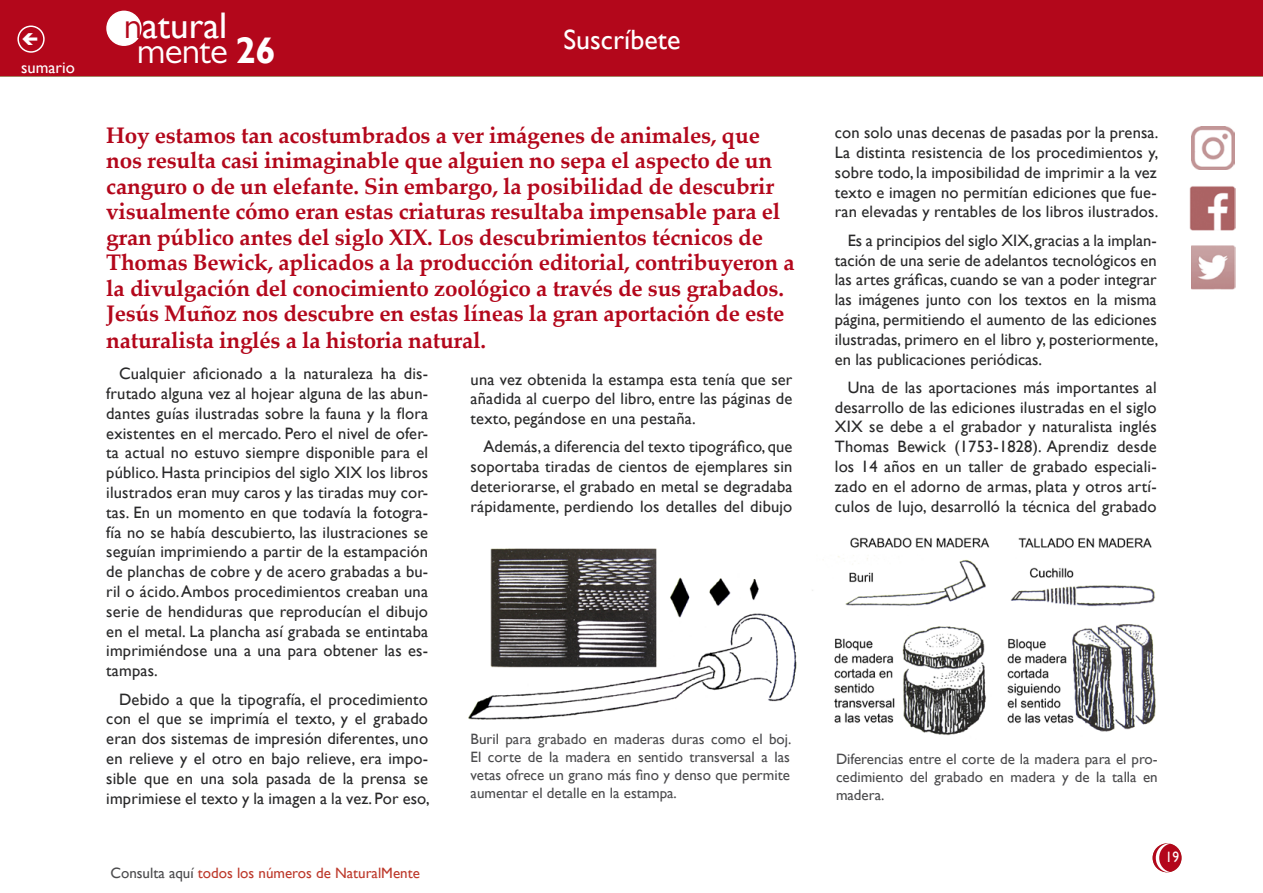
<style>
.page{position:relative;width:1263px;height:893px;background:#fff}
.page>*{position:absolute;margin:0;border:0;box-sizing:border-box;transform-origin:0 0}
.t1{font:37.05px "Gill Sans";color:#fff}
.t2{font:37.05px "Gill Sans MT Pro";letter-spacing:-.02em;color:#fff}
.t3{font:27.9px "Gill Sans";color:#fff}
.t4{font:700 22.5px/25.7px "Palatino Linotype";letter-spacing:-.01em;color:#b3071b}
.t5{font:16.5px/19.8px "Gill Sans";letter-spacing:.01em;color:#282829;text-align:justify}
.t6{font:16.5px "Gill Sans";color:#fff}
.t7{font:15px/18px "Gill Sans";color:#4b4b4d;text-align:justify}
.t8{font:15px "Gill Sans";color:#bd392b}
.t9{font:15px "Gill Sans";color:#fff;scale:.9 1}
.s1{font-family:"Gill Sans MT Pro";color:#b3071b}
.s2{font-family:"Gill Sans";font-weight:700}
.s3{color:#4b4b4d}
</style>
<div class="page">
<img style="left:1190px;top:186px;width:45px;height:44px">
<img style="left:1191px;top:246px;width:44px;height:44px">
<div style="left:1153px;top:844px;width:28px;height:28px;background:#b3071b;border-radius:50%"></div>
<div style="left:1152px;top:843px;width:29px;height:29px;border:2px solid #b3071b;border-radius:50%"></div>
<div style="left:0;top:0;width:1263px;height:76px;background:#b3071b"></div>
<div style="left:107px;top:11px;width:34px;height:34px;background:#fff;border-radius:50%"></div>
<div style="left:106px;top:11px;width:36px;height:35px;border:2px solid #fff;border-radius:50%"></div>
<svg style="left:1155px;top:843px;width:16px;height:29px"></svg>
<div style="left:17px;top:26px;width:28px;height:27px;border:2px solid #fff;border-radius:50%"></div>
<img style="left:1191px;top:127px;width:43px;height:43px">
<img style="left:812px;top:537px;width:344px;height:199px">
<img style="left:468px;top:548px;width:329px;height:172px">
<p class="t6" style="left:21px;top:58px;width:55px">sumario</p>
<h1 class="t1" style="left:124px;top:4px;width:105px"><span class="s1">n</span>atural</h1>
<h1 class="t2" style="left:137px;top:29px;width:140px">mente <span class="s2">26</span></h1>
<h2 class="t3" style="left:563px;top:23px;width:118px">Suscríbete</h2>
<p class="t4" style="left:106px;top:122px;width:690px">Hoy estamos tan acostumbrados a ver imágenes de animales, que nos resulta casi inimaginable que alguien no sepa el aspecto de un canguro o de un elefante. Sin embargo, la posibilidad de descubrir visualmente cómo eran estas criaturas resultaba impensable para el gran público antes del siglo XIX. Los descubrimientos técnicos de Thomas Bewick, aplicados a la producción editorial, contribuyeron a la divulgación del conocimiento zoológico a través de sus grabados.<br>Jesús Muñoz nos descubre en estas líneas la gran aportación de este naturalista inglés a la historia natural.</p>
<p class="t5" style="left:106px;top:364px;width:323px;text-indent:13px">Cualquier aficionado a la naturaleza ha dis&shy;frutado alguna vez al hojear alguna de las abun&shy;dantes guías ilustradas sobre la fauna y la flora existentes en el mercado. Pero el nivel de ofer&shy;ta actual no estuvo siempre disponible para el público. Hasta principios del siglo XIX los libros ilustrados eran muy caros y las tiradas muy cor&shy;tas. En un momento en que todavía la fotogra&shy;fía no se había descubierto, las ilustraciones se seguían imprimiendo a partir de la estampación de planchas de cobre y de acero grabadas a bu&shy;ril o ácido. Ambos procedimientos creaban una serie de hendiduras que reproducían el dibujo en el metal. La plancha así grabada se entintaba imprimiéndose una a una para obtener las es&shy;tampas.</p>
<p class="t5" style="left:106px;top:689px;width:325px;text-indent:13px">Debido a que la tipografía, el procedimiento con el que se imprimía el texto, y el grabado eran dos sistemas de impresión diferentes, uno en relieve y el otro en bajo relieve, era impo&shy;sible que en una sola pasada de la prensa se imprimiese el texto y la imagen a la vez. Por eso,</p>
<p class="t5" style="left:471px;top:369px;width:323px">una vez obtenida la estampa esta tenía que ser añadida al cuerpo del libro, entre las páginas de texto, pegándose en una pestaña.</p>
<p class="t5" style="left:471px;top:437px;width:323px;text-indent:13px">Además, a diferencia del texto tipográfico, que soportaba tiradas de cientos de ejemplares sin deteriorarse, el grabado en metal se degradaba rápidamente, perdiendo los detalles del dibujo</p>
<p class="t7" style="left:471px;top:730px;width:322px">Buril para grabado en maderas duras como el boj.<br>El corte de la madera en sentido transversal a las vetas ofrece un grano más fino y denso que permite aumentar el detalle en la estampa.</p>
<p class="t8" style="left:110px;top:864px;width:311px"><span class="s3">Consulta aquí</span> todos los números de NaturalMente</p>
<p class="t5" style="left:835px;top:123px;width:325px">con solo unas decenas de pasadas por la prensa.<br>La distinta resistencia de los procedimientos y, sobre todo, la imposibilidad de imprimir a la vez texto e imagen no permitían ediciones que fue&shy;ran elevadas y rentables de los libros ilustrados.</p>
<p class="t5" style="left:835px;top:231px;width:325px;text-indent:13px">Es a principios del siglo XIX, gracias a la implan&shy;tación de una serie de adelantos tecnológicos en las artes gráficas, cuando se van a poder integrar las imágenes junto con los textos en la misma página, permitiendo el aumento de las ediciones ilustradas, primero en el libro y, posteriormente, en las publicaciones periódicas.</p>
<p class="t5" style="left:835px;top:378px;width:323px;text-indent:13px">Una de las aportaciones más importantes al desarrollo de las ediciones ilustradas en el siglo XIX se debe a el grabador y naturalista inglés Thomas Bewick (1753-1828). Aprendiz desde los 14 años en un taller de grabado especiali&shy;zado en el adorno de armas, plata y otros artí&shy;culos de lujo, desarrolló la técnica del grabado</p>
<p class="t7" style="left:836px;top:750px;width:323px">Diferencias entre el corte de la madera para el pro&shy;cedimiento del grabado en madera y de la talla en madera.</p>
<p class="t9" style="left:1165px;top:849px;width:16px">19</p>
</div>
